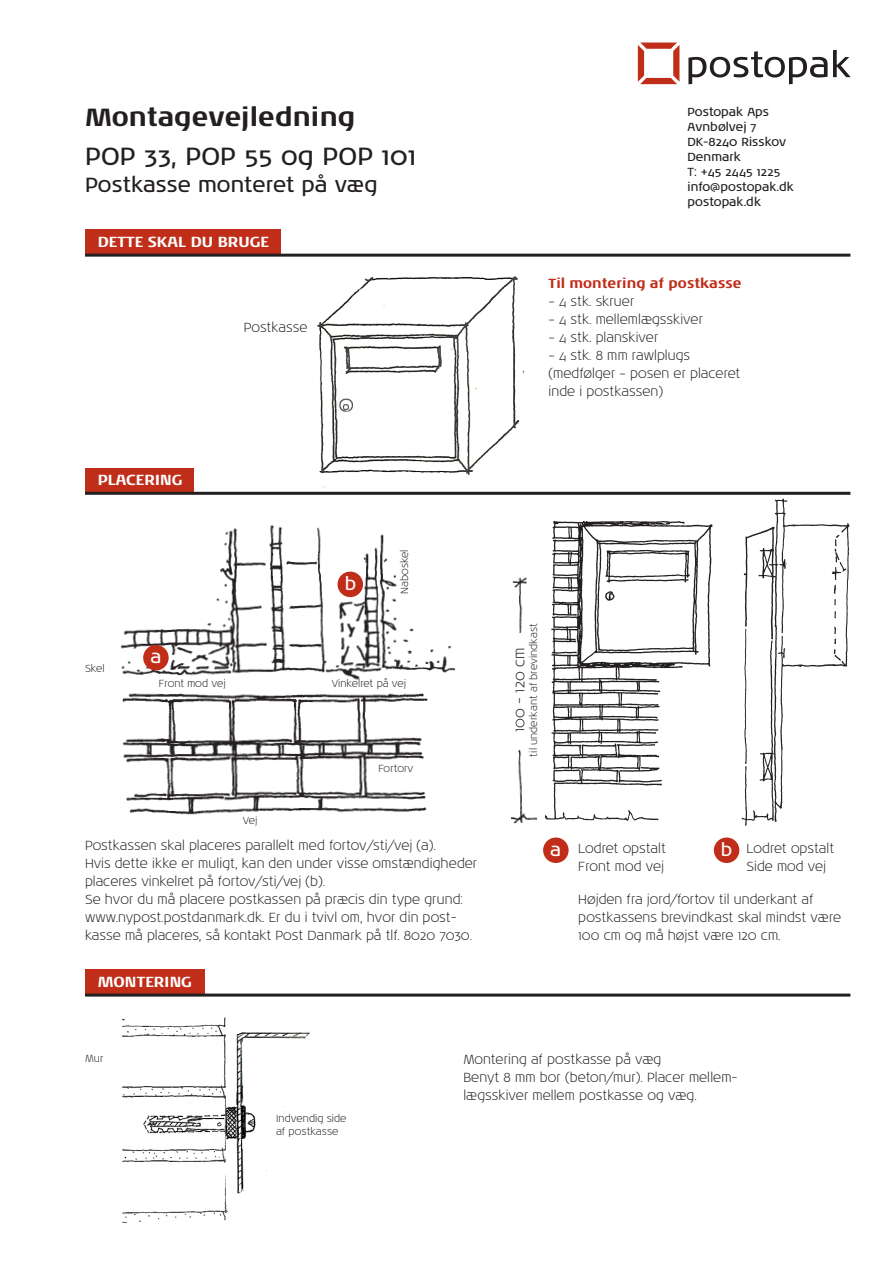
<style>
.page{position:relative;width:893px;height:1263px;background:#fff}
.page>*{position:absolute;margin:0;border:0;box-sizing:border-box;transform-origin:0 0}
.t1{font:25.5px/39px "Noa LT Std";color:#231f20}
.t2{font:21px "Noa LT Std";color:#231f20}
.t3{font:18px "Noa LT Std";color:#fff}
.t4{font:700 15px "Noa LT Std";color:#fff}
.t5{font:300 15px "Noa LT Std";color:#231f20}
.t6{font:300 13.5px/18px "Noa LT Std";color:#231f20}
.t7{font:700 13.5px "Noa LT Std";letter-spacing:.015em;color:#c02d19}
.t8{font:12px "Noa LT Std";color:#231f20}
.t9{font:300 10.5px "Noa LT Std";color:#231f20}
.s1{font-weight:700}
</style>
<div class="page">
<img style="left:313px;top:276px;width:211px;height:212px">
<div style="left:85px;top:468px;width:108px;height:25px;background:#c02d19"></div>
<div style="left:85px;top:969px;width:119px;height:26px;background:#c02d19"></div>
<div style="left:85px;top:230px;width:196px;height:25px;background:#c02d19"></div>
<svg style="left:638px;top:43px;width:41px;height:41px"></svg>
<svg style="left:688px;top:50px;width:162px;height:34px"></svg>
<hr style="left:85px;top:254px;width:765px;height:3px;background:#231f20">
<hr style="left:85px;top:492px;width:765px;height:3px;background:#231f20">
<hr style="left:85px;top:993px;width:765px;height:3px;background:#231f20">
<div style="left:543px;top:837px;width:26px;height:26px;background:#c02d19;border-radius:50%"></div>
<img style="left:120px;top:525px;width:334px;height:290px">
<div style="left:143px;top:645px;width:26px;height:25px;background:#c02d19;border-radius:50%"></div>
<div style="left:337px;top:572px;width:26px;height:25px;background:#c02d19;border-radius:50%"></div>
<img style="left:121px;top:1017px;width:189px;height:206px">
<img style="left:512px;top:577px;width:24px;height:247px">
<div style="left:508px;top:633px;width:24px;height:111px;background:#fff"></div>
<div style="left:714px;top:837px;width:25px;height:26px;background:#c02d19;border-radius:50%"></div>
<img style="left:545px;top:521px;width:168px;height:300px">
<img style="left:735px;top:491px;width:116px;height:369px">
<p class="t1" style="left:85px;top:98px;width:333px"><span class="s1">Montagevejledning<br></span>POP 33, POP 55 og POP 101</p>
<p class="t2" style="left:85px;top:172px;width:294px">Postkasse monteret på væg</p>
<p class="t4" style="left:98px;top:233px;width:173px">Dette skal du bruge</p>
<p class="t4" style="left:98px;top:471px;width:86px">Placering</p>
<p class="t9" style="left:85px;top:662px;width:21px">Skel</p>
<p class="t3" style="left:150px;top:646px;width:12px">a</p>
<p class="t6" style="left:244px;top:319px;width:65px">Postkasse</p>
<p class="t3" style="left:345px;top:573px;width:13px">b</p>
<p class="t9" style="left:398px;top:594px;width:46px;rotate:-90deg">Naboskel</p>
<p class="t9" style="left:159px;top:677px;width:68px">Front mod vej</p>
<p class="t9" style="left:332px;top:677px;width:76px">Vinkelret på vej</p>
<p class="t9" style="left:243px;top:814px;width:16px">Vej</p>
<p class="t9" style="left:378px;top:762px;width:36px">Fortorv</p>
<p class="t6" style="left:85px;top:837px;width:394px">Postkassen skal placeres parallelt med fortov/sti/vej (a).<br>Hvis dette ikke er muligt, kan den under visse omstændigheder placeres vinkelret på fortov/sti/vej (b).</p>
<p class="t6" style="left:85px;top:891px;width:389px">Se hvor du må placere postkassen på præcis din type grund: www.nypost.postdanmark.dk. Er du i tvivl om, hvor din post&shy;kasse må placeres, så kontakt Post Danmark på tlf. 8020 7030.</p>
<p class="t4" style="left:98px;top:973px;width:96px">Montering</p>
<p class="t8" style="left:687px;top:104px;width:83px">Postopak Aps</p>
<p class="t8" style="left:687px;top:119px;width:71px">Avnbølvej 7</p>
<p class="t8" style="left:687px;top:134px;width:100px">DK-8240 Risskov</p>
<p class="t8" style="left:687px;top:149px;width:55px">Denmark</p>
<p class="t8" style="left:687px;top:164px;width:94px">T: +45 2445 1225</p>
<p class="t8" style="left:687px;top:179px;width:108px">info@postopak.dk</p>
<p class="t8" style="left:687px;top:194px;width:75px">postopak.dk</p>
<p class="t7" style="left:549px;top:275px;width:195px">Til montering af postkasse</p>
<p class="t6" style="left:549px;top:293px;width:87px">– 4 stk. skruer</p>
<p class="t6" style="left:549px;top:311px;width:156px">– 4 stk. mellemlægsskiver</p>
<p class="t6" style="left:549px;top:329px;width:111px">– 4 stk. planskiver</p>
<p class="t6" style="left:549px;top:347px;width:143px">– 4 stk. 8 mm rawlplugs</p>
<p class="t6" style="left:549px;top:365px;width:193px">(medfølger – posen er placeret inde i postkassen)</p>
<p class="t9" style="left:527px;top:756px;width:135px;rotate:-90deg">til underkant af brevindkast</p>
<p class="t5" style="left:510px;top:732px;width:86px;rotate:-90deg">100 - 120 cm</p>
<p class="t3" style="left:550px;top:838px;width:12px">a</p>
<p class="t6" style="left:578px;top:840px;width:89px">Lodret opstalt</p>
<p class="t6" style="left:578px;top:858px;width:87px">Front mod vej</p>
<p class="t3" style="left:721px;top:838px;width:13px">b</p>
<p class="t6" style="left:747px;top:840px;width:89px">Lodret opstalt</p>
<p class="t6" style="left:747px;top:858px;width:81px">Side mod vej</p>
<p class="t6" style="left:578px;top:890px;width:264px">Højden fra jord/fortov til underkant af postkassens brevindkast skal mindst være<br>100 cm og må højst være 120 cm.</p>
<p class="t9" style="left:85px;top:1052px;width:20px">Mur</p>
<p class="t6" style="left:463px;top:1050px;width:199px">Montering af postkasse på væg</p>
<p class="t6" style="left:463px;top:1068px;width:276px">Benyt 8 mm bor (beton/mur). Placer mellem&shy;lægsskiver mellem postkasse og væg.</p>
<p class="t9" style="left:276px;top:1112px;width:72px">Indvendig side</p>
<p class="t9" style="left:276px;top:1125px;width:64px">af postkasse</p>
</div>
